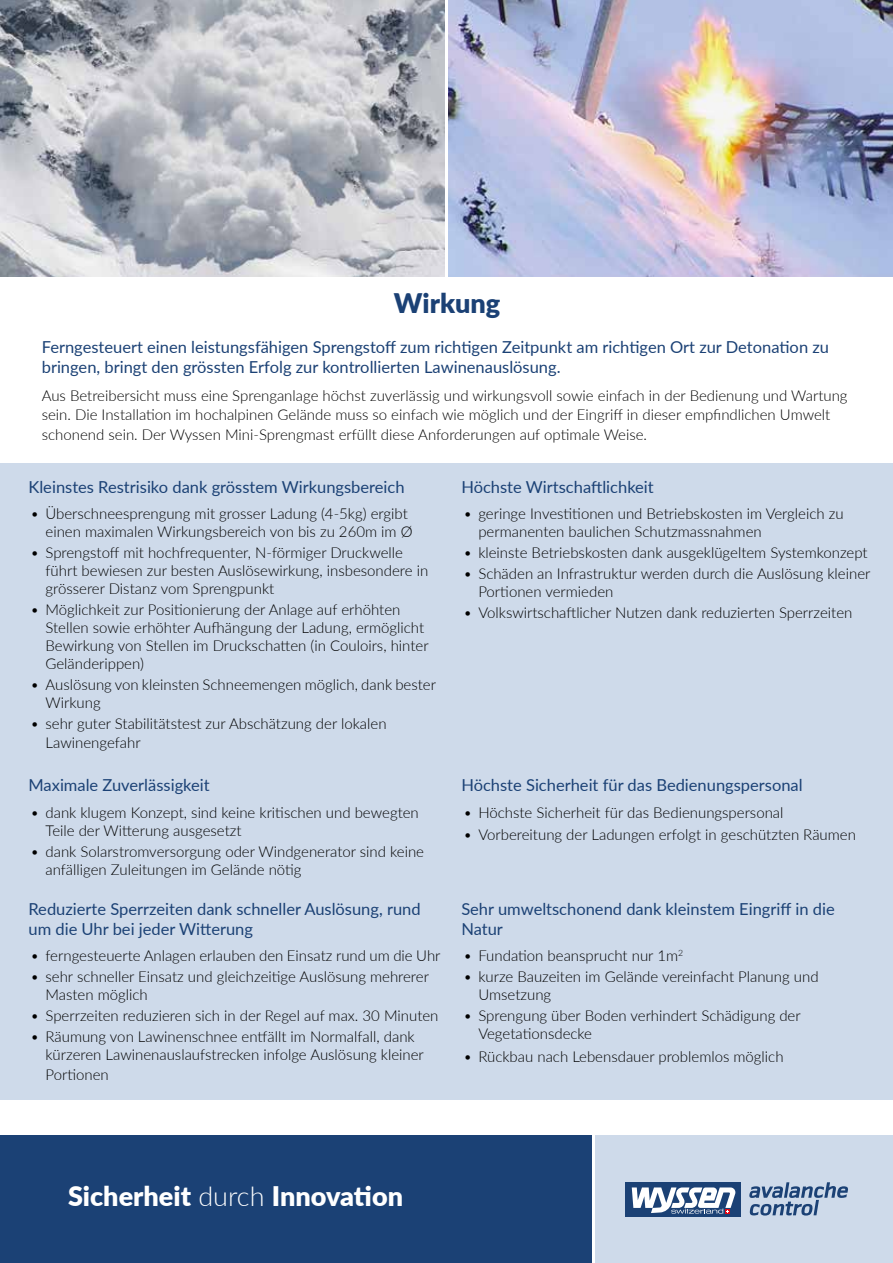
<style>
.page{position:relative;width:893px;height:1263px;background:#fff}
.page>*{position:absolute;margin:0;border:0;box-sizing:border-box;transform-origin:0 0}
.t1{font:900 27px "Lato";color:#fff}
.t2{font:900 27px "Lato";color:#1b4175}
.t3{font:16.5px/19.5px "Lato";color:#1b4175}
.t4{font:300 15px/18px "Lato";color:#000}
.s1{font-weight:300}
</style>
<div class="page">
<div style="left:0;top:463px;width:893px;height:637px;background:#cedaea"></div>
<div style="left:0;top:1135px;width:591px;height:128px;background:#1b4175"></div>
<div style="left:595px;top:1135px;width:298px;height:128px;background:#cedaea"></div>
<div style="left:625px;top:1182px;width:116px;height:34px;background:#1b4175"></div>
<svg style="left:749px;top:1182px;width:99px;height:33px"></svg>
<svg style="left:632px;top:1187px;width:104px;height:27px"></svg>
<img style="left:0;top:0;width:444px;height:276px">
<img style="left:449px;top:0;width:444px;height:276px">
<h1 class="t2" style="left:394px;top:283px;width:108px">Wirkung</h1>
<p class="t3" style="left:42px;top:337px;width:789px">Ferngesteuert einen leistungsfähigen Sprengstoff zum richtigen Zeitpunkt am richtigen Ort zur Detonation zu bringen, bringt den grössten Erfolg zur kontrollierten Lawinenauslösung.</p>
<p class="t4" style="left:42px;top:385px;width:807px;line-height:19.5px">Aus Betreibersicht muss eine Sprenganlage höchst zuverlässig und wirkungsvoll sowie einfach in der Bedienung und Wartung sein. Die Installation im hochalpinen Gelände muss so einfach wie möglich und der Eingriff in dieser empfindlichen Umwelt schonend sein. Der Wyssen Mini-Sprengmast erfüllt diese Anforderungen auf optimale Weise.</p>
<p class="t3" style="left:29px;top:476px;width:378px">Kleinstes Restrisiko dank grösstem Wirkungsbereich</p>
<p class="t4" style="left:46px;top:504px;width:369px;text-indent:-15px">• Überschneesprengung mit grosser Ladung (4-5kg) ergibt einen maximalen Wirkungsbereich von bis zu 260m im Ø</p>
<p class="t4" style="left:46px;top:543px;width:384px;text-indent:-15px">• Sprengstoff mit hochfrequenter, N-förmiger Druckwelle führt bewiesen zur besten Auslösewirkung, insbesondere in grösserer Distanz vom Sprengpunkt</p>
<p class="t4" style="left:46px;top:600px;width:385px;text-indent:-15px">• Möglichkeit zur Positionierung der Anlage auf erhöhten Stellen sowie erhöhter Aufhängung der Ladung, ermöglicht Bewirkung von Stellen im Druckschatten (in Couloirs, hinter Geländerippen)</p>
<p class="t4" style="left:46px;top:675px;width:392px;text-indent:-15px">• Auslösung von kleinsten Schneemengen möglich, dank bester<br>Wirkung</p>
<p class="t4" style="left:46px;top:713px;width:343px;line-height:19.5px;text-indent:-15px">• sehr guter Stabilitätstest zur Abschätzung der lokalen<br>Lawinengefahr</p>
<p class="t3" style="left:29px;top:775px;width:183px">Maximale Zuverlässigkeit</p>
<p class="t4" style="left:46px;top:803px;width:375px;text-indent:-15px">• dank klugem Konzept, sind keine kritischen und bewegten<br>Teile der Witterung ausgesetzt</p>
<p class="t4" style="left:46px;top:842px;width:380px;text-indent:-15px">• dank Solarstromversorgung oder Windgenerator sind keine anfälligen Zuleitungen im Gelände nötig</p>
<p class="t3" style="left:29px;top:899px;width:394px">Reduzierte Sperrzeiten dank schneller Auslösung, rund um die Uhr bei jeder Witterung</p>
<p class="t4" style="left:31px;top:946px;width:411px">• ferngesteuerte Anlagen erlauben den Einsatz rund um die Uhr</p>
<p class="t4" style="left:46px;top:967px;width:385px;text-indent:-15px">• sehr schneller Einsatz und gleichzeitige Auslösung mehrerer<br>Masten möglich</p>
<p class="t4" style="left:31px;top:1006px;width:409px">• Sperrzeiten reduzieren sich in der Regel auf max. 30 Minuten</p>
<p class="t4" style="left:46px;top:1027px;width:380px;text-indent:-15px">• Räumung von Lawinenschnee entfällt im Normalfall, dank kürzeren Lawinenauslaufstrecken infolge Auslösung kleiner</p>
<p class="t4" style="left:46px;top:1065px;width:65px">Portionen</p>
<p class="t3" style="left:461px;top:476px;width:194px">Höchste Wirtschaftlichkeit</p>
<p class="t4" style="left:478px;top:504px;width:367px;text-indent:-15px">• geringe Investitionen und Betriebskosten im Vergleich zu permanenten baulichen Schutzmassnahmen</p>
<p class="t4" style="left:463px;top:543px;width:406px">• kleinste Betriebskosten dank ausgeklügeltem Systemkonzept</p>
<p class="t4" style="left:478px;top:564px;width:394px;text-indent:-15px">• Schäden an Infrastruktur werden durch die Auslösung kleiner<br>Portionen vermieden</p>
<p class="t4" style="left:463px;top:603px;width:390px">• Volkswirtschaftlicher Nutzen dank reduzierten Sperrzeiten</p>
<p class="t3" style="left:461px;top:775px;width:343px">Höchste Sicherheit für das Bedienungspersonal</p>
<p class="t4" style="left:463px;top:803px;width:321px">• Höchste Sicherheit für das Bedienungspersonal</p>
<p class="t4" style="left:463px;top:825px;width:394px">• Vorbereitung der Ladungen erfolgt in geschützten Räumen</p>
<p class="t3" style="left:461px;top:899px;width:375px">Sehr umweltschonend dank kleinstem Eingriff in die<br>Natur</p>
<p class="t4" style="left:463px;top:946px;width:221px">• Fundation beansprucht nur 1m<sup>2</sup></p>
<p class="t4" style="left:478px;top:967px;width:342px;text-indent:-15px">• kurze Bauzeiten im Gelände vereinfacht Planung und<br>Umsetzung</p>
<p class="t4" style="left:478px;top:1006px;width:324px;text-indent:-15px">• Sprengung über Boden verhindert Schädigung der<br>Vegetationsdecke</p>
<p class="t4" style="left:463px;top:1047px;width:322px">• Rückbau nach Lebensdauer problemlos möglich</p>
<h1 class="t1" style="left:68px;top:1176px;width:337px">Sicherheit <span class="s1">durch</span> Innovation</h1>
</div>
